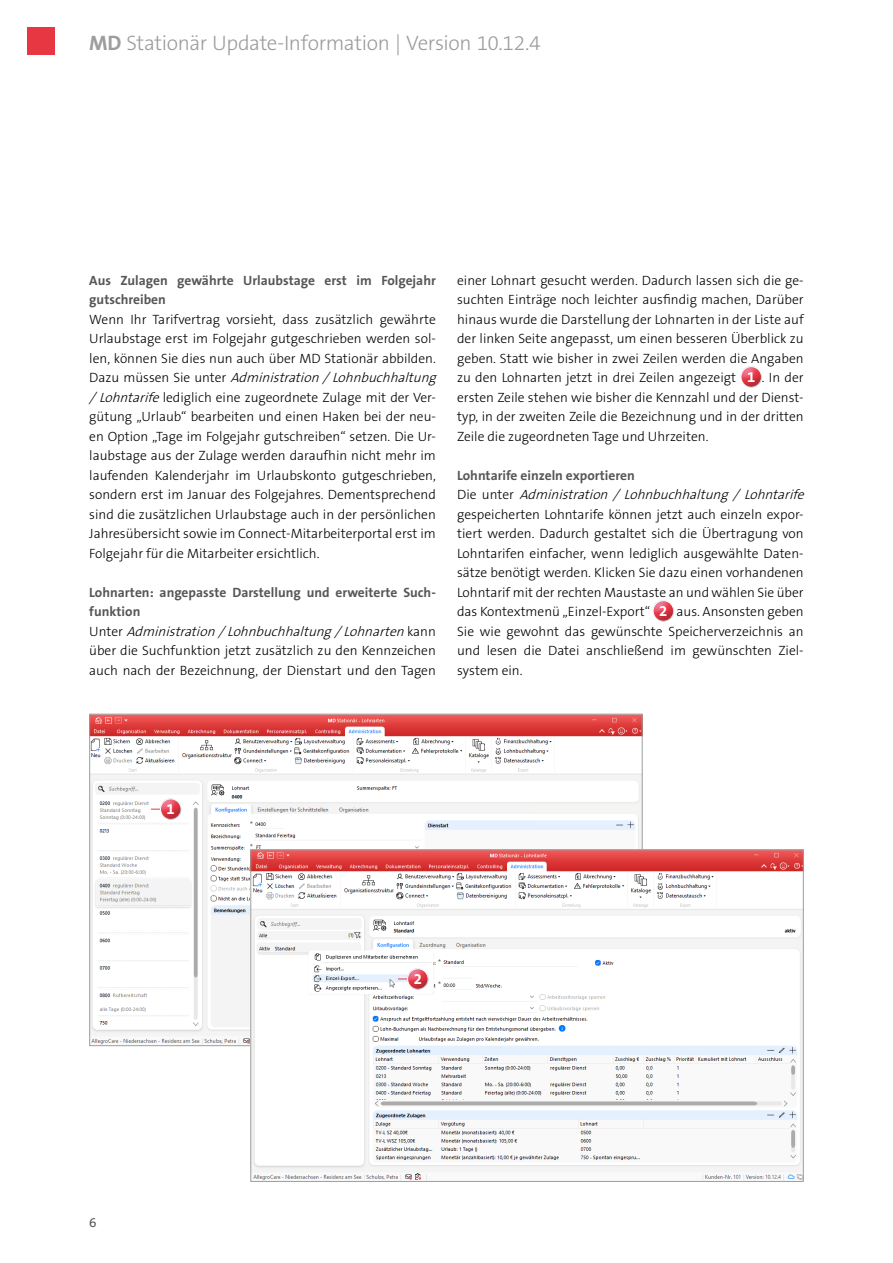
<style>
.page{position:relative;width:893px;height:1263px;background:#fff}
.page>*{position:absolute;margin:0;border:0;box-sizing:border-box;transform-origin:0 0}
.t1{font:300 21px "The Sans B3";letter-spacing:-.015em;color:#9d9d9c}
.t2{font:700 15px "The Sans B7";color:#fff}
.t3{font:300 13.5px/19.5px "The Sans B3";color:#000}
.t4{font:700 13.5px/19.5px "The Sans B7";color:#575756}
.t5{font:13.5px "The Sans B5 Plain";color:#575756}
.s1{font-family:"The Sans B7";font-weight:700}
.s2{font-style:italic}
.s3{font-family:"The Sans B7";font-weight:700;font-size:15px;color:#fff}
</style>
<div class="page">
<div style="left:28px;top:28px;width:27px;height:27px;background:#e73743"></div>
<div style="left:734px;top:365px;width:38px;height:25px;background:#000;opacity:.2"></div>
<div style="left:646px;top:599px;width:39px;height:25px;background:#000;opacity:.2"></div>
<img style="left:91px;top:716px;width:550px;height:328px">
<img style="left:252px;top:851px;width:550px;height:329px">
<div style="left:149px;top:789px;width:39px;height:33px;background:#f8f8f8"></div>
<div style="left:153px;top:797px;width:39px;height:25px;background:#000;opacity:.2"></div>
<div style="left:396px;top:959px;width:39px;height:32px;background:#7682a5;opacity:.75"></div>
<div style="left:400px;top:967px;width:39px;height:25px;background:#000;opacity:.2"></div>
<h1 class="t1" style="left:89px;top:32px;width:453px"><span class="s1">MD</span> Stationär Update-Information | Version 10.12.4</h1>
<p class="t4" style="left:89px;top:271px;width:348px">Aus Zulagen gewährte Urlaubstage erst im Folgejahr gutschreiben</p>
<p class="t3" style="left:89px;top:310px;width:352px">Wenn Ihr Tarifvertrag vorsieht, dass zusätzlich gewährte Urlaubstage erst im Folgejahr gutgeschrieben werden sol&shy;len, können Sie dies nun auch über MD Stationär abbilden.<br>D a z u m ü s s e n S i e u n t e r <span class="s2">Administration /Lohnbuchhaltung /Lohntarife</span>lediglich eine zugeordnete Zulage mit der Ver&shy;gütung „Urlaub“ bearbeiten und einen Haken bei der neu&shy;en Option „Tage im Folgejahr gutschreiben“ setzen. Die Ur&shy;laubstage aus der Zulage werden daraufhin nicht mehr im laufenden Kalenderjahr im Urlaubskonto gutgeschrieben, sondern erst im Januar des Folgejahres. Dementsprechend sind die zusätzlichen Urlaubstage auch in der persönlichen Jahresübersicht sowie im Connect-Mitarbeiterportal erst im Folgejahr für die Mitarbeiter ersichtlich.</p>
<p class="t4" style="left:89px;top:583px;width:348px">Lohnarten: angepasste Darstellung und erweiterte Such&shy;funktion</p>
<p class="t3" style="left:89px;top:622px;width:348px;text-align:justify">U n t e r <span class="s2">Administration /Lohnbuchhaltung/Lohnarten</span> k a n n über die Suchfunktion jetzt zusätzlich zu den Kennzeichen auch nach der Bezeichnung, der Dienstart und den Tagen</p>
<p class="t3" style="left:457px;top:271px;width:348px;text-align:justify">einer Lohnart gesucht werden. Dadurch lassen sich die ge&shy;suchten Einträge noch leichter ausfindig machen, Darüber hinaus wurde die Darstellung der Lohnarten in der Liste auf der linken Seite angepasst, um einen besseren Überblick zu geben. Statt wie bisher in zwei Zeilen werden die Angaben zu den Lohnarten jetzt in drei Zeilen angezeigt <span class="s3">1</span> . In der ersten Zeile stehen wie bisher die Kennzahl und der Dienst&shy;typ, in der zweiten Zeile die Bezeichnung und in der dritten Zeile die zugeordneten Tage und Uhrzeiten.</p>
<p class="t4" style="left:457px;top:466px;width:179px">Lohntarife einzeln exportieren</p>
<p class="t3" style="left:457px;top:486px;width:352px">D i e u n t e r <span class="s2">Administration / Lohnbuchhaltung / Lohntarife </span>gespeicherten Lohntarife können jetzt auch einzeln expor&shy;tiert werden. Dadurch gestaltet sich die Übertragung von Lohntarifen einfacher, wenn lediglich ausgewählte Daten&shy;sätze benötigt werden. Klicken Sie dazu einen vorhandenen Lohntarif mit der rechten Maustaste an und wählen Sie über das Kontextmenü „Einzel-Export“ <span class="s3">2</span> aus. Ansonsten geben Sie wie gewohnt das gewünschte Speicherverzeichnis an und lesen die Datei anschließend im gewünschten Ziel&shy;system ein.</p>
<p class="t2" style="left:167px;top:801px;width:10px">1</p>
<p class="t2" style="left:414px;top:971px;width:10px">2</p>
<p class="t5" style="left:89px;top:1215px;width:9px">6</p>
</div>
